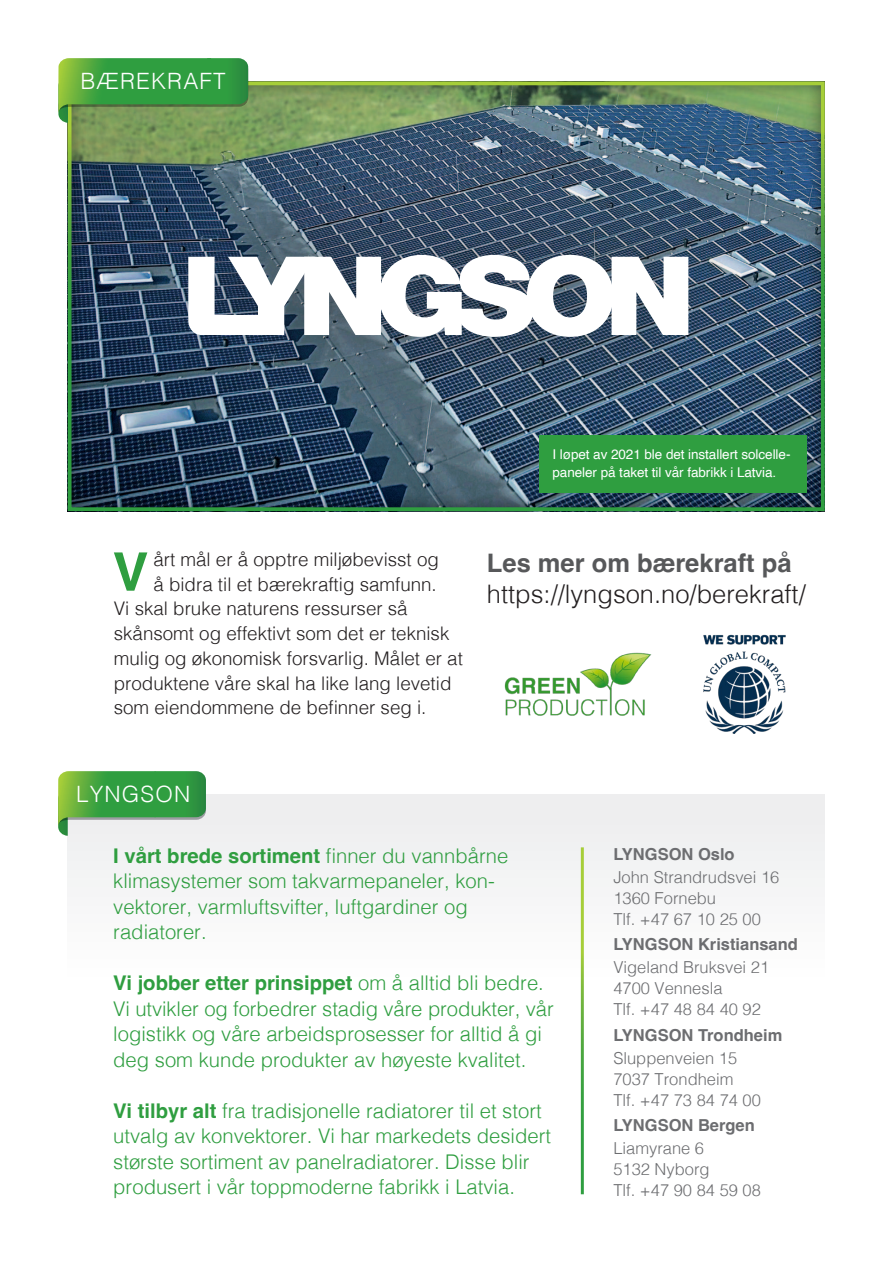
<style>
.page{position:relative;width:893px;height:1263px;background:#fff}
.page>*{position:absolute;margin:0;border:0;box-sizing:border-box;transform-origin:0 0}
.t1{font:700 53.1px "Helvetica";color:#2f9e40}
.t2{font:300 25.5px "Helvetica";color:#231f20}
.t3{font:700 25.5px "Helvetica";color:#57585a}
.t4{font:300 22.5px "Helvetica";letter-spacing:.05em;color:#fff}
.t5{font:300 20.25px/25.5px "Helvetica";color:#2f9e40}
.t6{font:300 18.75px "Helvetica";color:#231f20}
.t7{font:300 16.5px/21px "Helvetica";color:#6c6d70}
.t8{font:700 16.5px/23.1px "Helvetica";color:#6c6d70}
.t9{font:13.5px/18px "Helvetica";letter-spacing:-.005em;color:#fff}
.s1{font-weight:700}
.s2{font-weight:300}
</style>
<div class="page">
<img style="left:703px;top:634px;width:82px;height:99px">
<div style="left:68px;top:794px;width:757px;height:295px;background:linear-gradient(to right,#fafafa,#f8f8f9)"></div>
<div style="left:67px;top:81px;width:758px;height:431px;background:#231f20;opacity:.75"></div>
<hr style="left:581px;top:847px;width:3px;height:347px;background:#fff">
<svg style="left:58px;top:771px;width:148px;height:65px"></svg>
<svg style="left:58px;top:58px;width:190px;height:65px;background:#4d9e47"></svg>
<div style="left:539px;top:435px;width:267px;height:57px;background:#2f9e40"></div>
<div style="left:96px;top:163px;width:685px;height:266px;background:#231f20;opacity:.5"></div>
<svg style="left:188px;top:255px;width:500px;height:82px"></svg>
<img style="left:504px;top:652px;width:148px;height:64px">
<p class="t4" style="left:80px;top:62px;width:147px">BÆREKRAFT</p>
<p class="t9" style="left:552px;top:445px;width:239px">I løpet av 2021 ble det installert solcelle&shy;paneler på taket til vår fabrikk i Latvia.</p>
<p class="t6" style="left:153px;top:543px;width:287px">årt mål er å opptre miljøbevisst og</p>
<p class="t6" style="left:153px;top:568px;width:285px">å bidra til et bærekraftig samfunn.</p>
<p class="t6" style="left:114px;top:593px;width:295px">Vi skal bruke naturens ressurser så</p>
<p class="t6" style="left:114px;top:618px;width:337px">skånsomt og effektivt som det er teknisk</p>
<p class="t6" style="left:114px;top:642px;width:351px">mulig og økonomisk forsvarlig. Målet er at</p>
<p class="t6" style="left:114px;top:667px;width:339px">produktene våre skal ha like lang levetid</p>
<p class="t6" style="left:114px;top:692px;width:314px">som eiendommene de befinner seg i.</p>
<p class="t1" style="left:113px;top:540px;width:37px">V</p>
<p class="t3" style="left:487px;top:547px;width:306px">Les mer om bærekraft på</p>
<p class="t2" style="left:487px;top:572px;width:320px">https://lyngson.no/berekraft/</p>
<p class="t4" style="left:76px;top:775px;width:116px">LYNGSON</p>
<p class="t5" style="left:113px;top:841px;width:397px"><span class="s1">I vårt brede sortiment</span> finner du vannbårne klimasystemer som takvarmepaneler, kon&shy;vektorer, varmluftsvifter, luftgardiner og radiatorer.</p>
<p class="t5" style="left:113px;top:969px;width:442px"><span class="s1">Vi jobber etter prinsippet</span> om å alltid bli bedre.<br>Vi utvikler og forbedrer stadig våre produkter, vår logistikk og våre arbeidsprosesser for alltid å gi deg som kunde produkter av høyeste kvalitet.</p>
<p class="t5" style="left:113px;top:1096px;width:439px"><span class="s1">Vi tilbyr alt</span> fra tradisjonelle radiatorer til et stort utvalg av konvektorer. Vi har markedets desidert største sortiment av panelradiatorer. Disse blir produsert i vår toppmoderne fabrikk i Latvia.</p>
<p class="t7" style="left:613px;top:841px;width:167px;line-height:23.1px"><span class="s1">LYNGSON Oslo<br></span>John Strandrudsvei 16</p>
<p class="t7" style="left:613px;top:886px;width:149px">1360 Fornebu<br>Tlf. +47 67 10 25 00</p>
<p class="t8" style="left:613px;top:935px;width:186px">LYNGSON Kristiansand<br><span class="s2">Vigeland Bruksvei 21</span></p>
<p class="t7" style="left:613px;top:977px;width:149px">4700 Vennesla<br>Tlf. +47 48 84 40 92</p>
<p class="t8" style="left:613px;top:1025px;width:171px">LYNGSON Trondheim<br><span class="s2">Sluppenveien 15</span></p>
<p class="t7" style="left:613px;top:1067px;width:149px">7037 Trondheim<br>Tlf. +47 73 84 74 00</p>
<p class="t8" style="left:613px;top:1115px;width:143px">LYNGSON Bergen<br><span class="s2">Liamyrane 6</span></p>
<p class="t7" style="left:613px;top:1157px;width:149px">5132 Nyborg<br>Tlf. +47 90 84 59 08</p>
</div>
